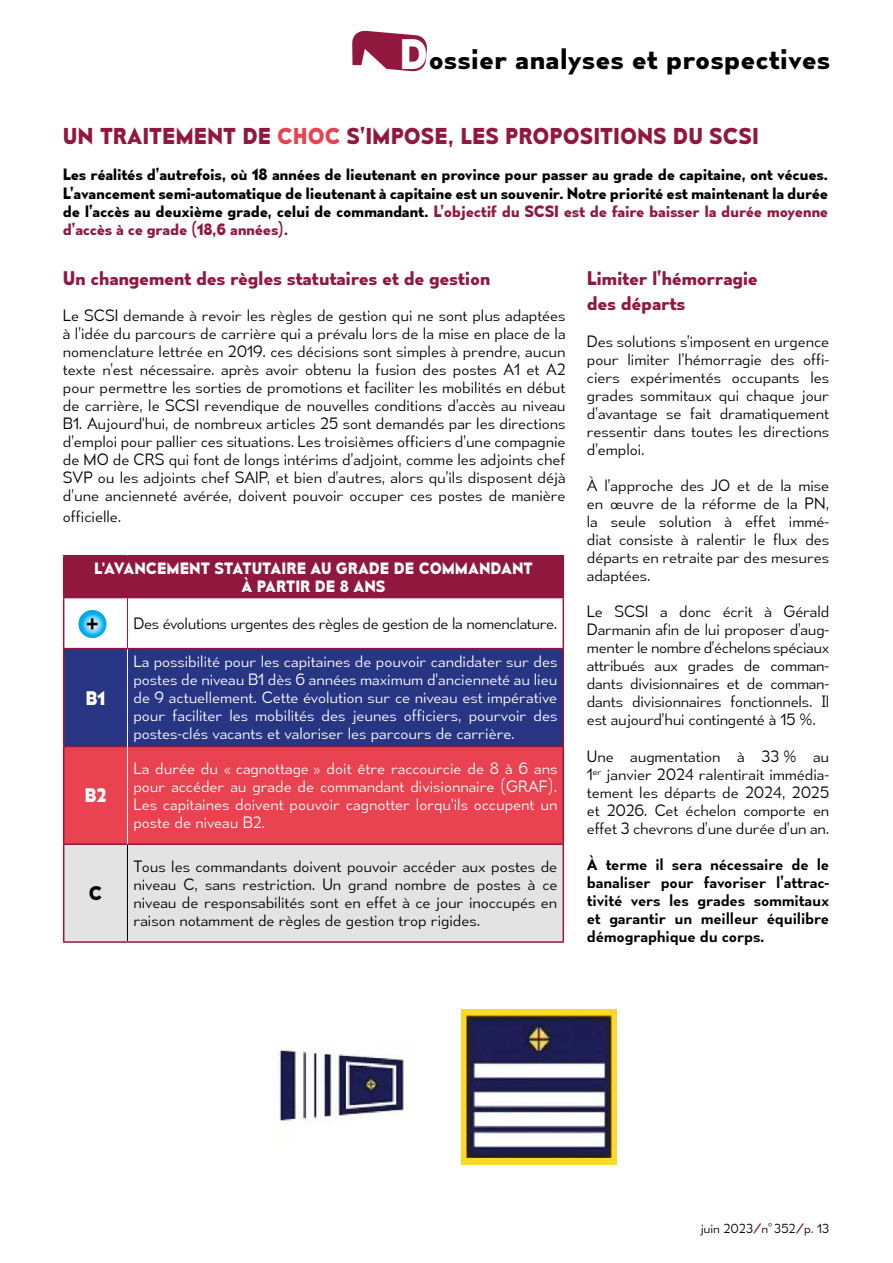
<style>
.page{position:relative;width:893px;height:1263px;background:#fff}
.page>*{position:absolute;margin:0;border:0;box-sizing:border-box;transform-origin:0 0}
.t1{font:700 27px "Mesmerize Rg";color:#000}
.t2{font:700 23.4px "Mesmerize Rg";color:#000}
.t3{font:700 21px "Mesmerize Rg";color:#90183f}
.t4{font:700 18px/25.2px "Mesmerize Rg";letter-spacing:-.02em;color:#90183f}
.t5{font:700 18px "Mesmerize Rg";color:#fff}
.t6{font:700 18px "Mesmerize Rg";color:#000}
.t7{font:15px/18px "Mesmerize Lt";color:#000;text-align:justify}
.t8{font:15px/18px "Mesmerize Lt";color:#fff;text-align:justify}
.t9{font:700 15px/18px "Mesmerize Rg";letter-spacing:-.02em;color:#000;text-align:justify}
.t10{font:15px/18px "Mesmerize Sb";letter-spacing:-.01em;color:#000;text-align:justify}
.t11{font:15px "Mesmerize Lt";letter-spacing:-.02em;color:#000}
.t12{font:700 15px/18px "Mesmerize Rg";color:#fff;text-align:center}
.t13{font:12px "Mesmerize Lt";color:#000}
.s1{font-size:39px;color:#fff}
.s2{color:#e94250}
.s3{color:#90183f}
.s4{font-family:"Mesmerize Eb";color:#90183f}
</style>
<div class="page">
<svg style="left:352px;top:30px;width:75px;height:42px"></svg>
<div style="left:64px;top:556px;width:499px;height:42px;background:#90183f"></div>
<div style="left:64px;top:649px;width:499px;height:97px;background:#283583"></div>
<div style="left:64px;top:747px;width:499px;height:96px;background:#e94250"></div>
<div style="left:64px;top:845px;width:499px;height:96px;background:#e3e3e3"></div>
<hr style="left:63px;top:598px;width:1px;height:50px;background:#90183f">
<hr style="left:563px;top:598px;width:1px;height:50px;background:#90183f">
<hr style="left:127px;top:598px;width:1px;height:50px;background:#90183f">
<hr style="left:63px;top:845px;width:1px;height:96px;background:#90183f">
<hr style="left:563px;top:845px;width:1px;height:96px;background:#90183f">
<hr style="left:63px;top:941px;width:64px;height:2px;background:#90183f">
<hr style="left:127px;top:941px;width:437px;height:2px;background:#90183f">
<hr style="left:63px;top:648px;width:64px;height:1px;background:#90183f">
<hr style="left:63px;top:649px;width:1px;height:97px;background:#90183f">
<hr style="left:127px;top:648px;width:437px;height:1px;background:#90183f">
<hr style="left:563px;top:649px;width:1px;height:97px;background:#90183f">
<hr style="left:63px;top:746px;width:64px;height:1px;background:#90183f">
<hr style="left:63px;top:747px;width:1px;height:96px;background:#90183f">
<hr style="left:128px;top:746px;width:436px;height:1px;background:#90183f">
<hr style="left:63px;top:843px;width:64px;height:2px;background:#90183f">
<hr style="left:127px;top:843px;width:437px;height:2px;background:#90183f">
<hr style="left:127px;top:649px;width:1px;height:97px;background:#fff">
<hr style="left:127px;top:746px;width:1px;height:97px;background:#fff">
<hr style="left:127px;top:845px;width:1px;height:96px;background:#000">
<hr style="left:563px;top:747px;width:1px;height:96px;background:#90183f">
<hr style="left:63px;top:555px;width:64px;height:1px;background:#90183f">
<hr style="left:63px;top:556px;width:1px;height:41px;background:#90183f">
<hr style="left:127px;top:555px;width:437px;height:1px;background:#90183f">
<hr style="left:563px;top:556px;width:1px;height:41px;background:#90183f">
<hr style="left:63px;top:597px;width:64px;height:1px;background:#90183f">
<hr style="left:127px;top:597px;width:437px;height:1px;background:#90183f">
<svg style="left:78px;top:610px;width:28px;height:28px"></svg>
<svg style="left:461px;top:1009px;width:156px;height:156px;background:#ebca28"></svg>
<img style="left:276px;top:1049px;width:128px;height:75px">
<img style="left:467px;top:1016px;width:144px;height:141px">
<h1 class="t1" style="left:399px;top:42px;width:432px"><span class="s1">D</span>ossier analyses et prospectives</h1>
<h3 class="t3" style="left:63px;top:123px;width:697px">UN TRAITEMENT DE <span class="s2">CHOC</span> S’IMPOSE, LES PROPOSITIONS DU SCSI</h3>
<p class="t9" style="left:63px;top:166px;width:767px">Les réalités d’autrefois, où 18 années de lieutenant en province pour passer au grade de capitaine, ont vécues.<br>L’avancement semi-automatique de lieutenant à capitaine est un souvenir. Notre priorité est maintenant la durée de l’accès au deuxième grade, celui de commandant. <span class="s3">L’objectif du SCSI est de faire baisser la durée moyenne d’accès à ce grade (18,6 années).</span></p>
<p class="t4" style="left:63px;top:265px;width:429px">Un changement des règles statutaires et de gestion</p>
<p class="t7" style="left:63px;top:307px;width:504px">Le SCSI demande à revoir les règles de gestion qui ne sont plus adaptées à l’idée du parcours de carrière qui a prévalu lors de la mise en place de la nomenclature lettrée en 2019. ces décisions sont simples à prendre, aucun texte n’est nécessaire. après avoir obtenu la fusion des postes A1 et A2 pour permettre les sorties de promotions et faciliter les mobilités en début de carrière, le SCSI revendique de nouvelles conditions d’accès au niveau B1. Aujourd'hui, de nombreux articles 25 sont demandés par les directions d’emploi pour pallier ces situations. Les troisièmes officiers d’une compagnie de MO de CRS qui font de longs intérims d’adjoint, comme les adjoints chef SVP ou les adjoints chef SAIP, et bien d’autres, alors qu’ils disposent déjà d’une ancienneté avérée, doivent pouvoir occuper ces postes de manière</p>
<p class="t7" style="left:63px;top:508px;width:60px">officielle.</p>
<p class="t12" style="left:94px;top:559px;width:440px">L'AVANCEMENT STATUTAIRE AU GRADE DE COMMANDANT<br>À PARTIR DE 8 ANS</p>
<p class="t11" style="left:133px;top:614px;width:425px">Des évolutions urgentes des règles de gestion de la nomenclature.</p>
<p class="t4" style="left:587px;top:265px;width:173px">Limiter l’hémorragie des départs</p>
<p class="t7" style="left:587px;top:332px;width:244px">Des solutions s’imposent en urgence pour limiter l’hémorragie des offi&shy;ciers expérimentés occupants les grades sommitaux qui chaque jour d’avantage se fait dramatiquement ressentir dans toutes les directions d’emploi.</p>
<p class="t7" style="left:587px;top:476px;width:244px">À l’approche des JO et de la mise en œuvre de la réforme de la PN, la seule solution à effet immé&shy;diat consiste à ralentir le flux des départs en retraite par des mesures adaptées.</p>
<p class="t7" style="left:587px;top:602px;width:244px">Le SCSI a donc écrit à Gérald Darmanin afin de lui proposer d’aug&shy;menter le nombre d’échelons spéciaux attribués aux grades de comman&shy;dants divisionnaires et de comman&shy;dants divisionnaires fonctionnels. Il est aujourd’hui contingenté à 15 %.</p>
<p class="t7" style="left:587px;top:747px;width:244px">Une augmentation à 33 % au 1<sup>er</sup> janvier 2024 ralentirait immédia&shy;tement les départs de 2024, 2025 et 2026. Cet échelon comporte en effet 3 chevrons d’une durée d’un an.</p>
<p class="t10" style="left:587px;top:855px;width:244px">À terme il sera nécessaire de le banaliser pour favoriser l’attrac&shy;tivité vers les grades sommitaux et garantir un meilleur équilibre démographique du corps.</p>
<h2 class="t2" style="left:84px;top:610px;width:18px">+</h2>
<p class="t8" style="left:133px;top:652px;width:425px">La possibilité pour les capitaines de pouvoir candidater sur des postes de niveau B1 dès 6 années maximum d'ancienneté au lieu de 9 actuellement. Cette évolution sur ce niveau est impérative pour faciliter les mobilités des jeunes officiers, pourvoir des postes-clés vacants et valoriser les parcours de carrière.</p>
<p class="t5" style="left:85px;top:687px;width:22px">B1</p>
<p class="t8" style="left:133px;top:759px;width:425px">La durée du « cagnottage » doit être raccourcie de 8 à 6 ans pour accéder au grade de commandant divisionnaire (GRAF).<br>Les capitaines doivent pouvoir cagnotter lorqu'ils occupent un poste de niveau B2.</p>
<p class="t5" style="left:84px;top:785px;width:24px">B2</p>
<p class="t7" style="left:133px;top:857px;width:425px">Tous les commandants doivent pouvoir accéder aux postes de niveau C, sans restriction. Un grand nombre de postes à ce niveau de responsabilités sont en effet à ce jour inoccupés en raison notamment de règles de gestion trop rigides.</p>
<p class="t6" style="left:89px;top:882px;width:15px">C</p>
<p class="t13" style="left:700px;top:1221px;width:130px">juin 2023 <span class="s4">⁄</span> n°352 <span class="s4">⁄</span> p. 13</p>
</div>
